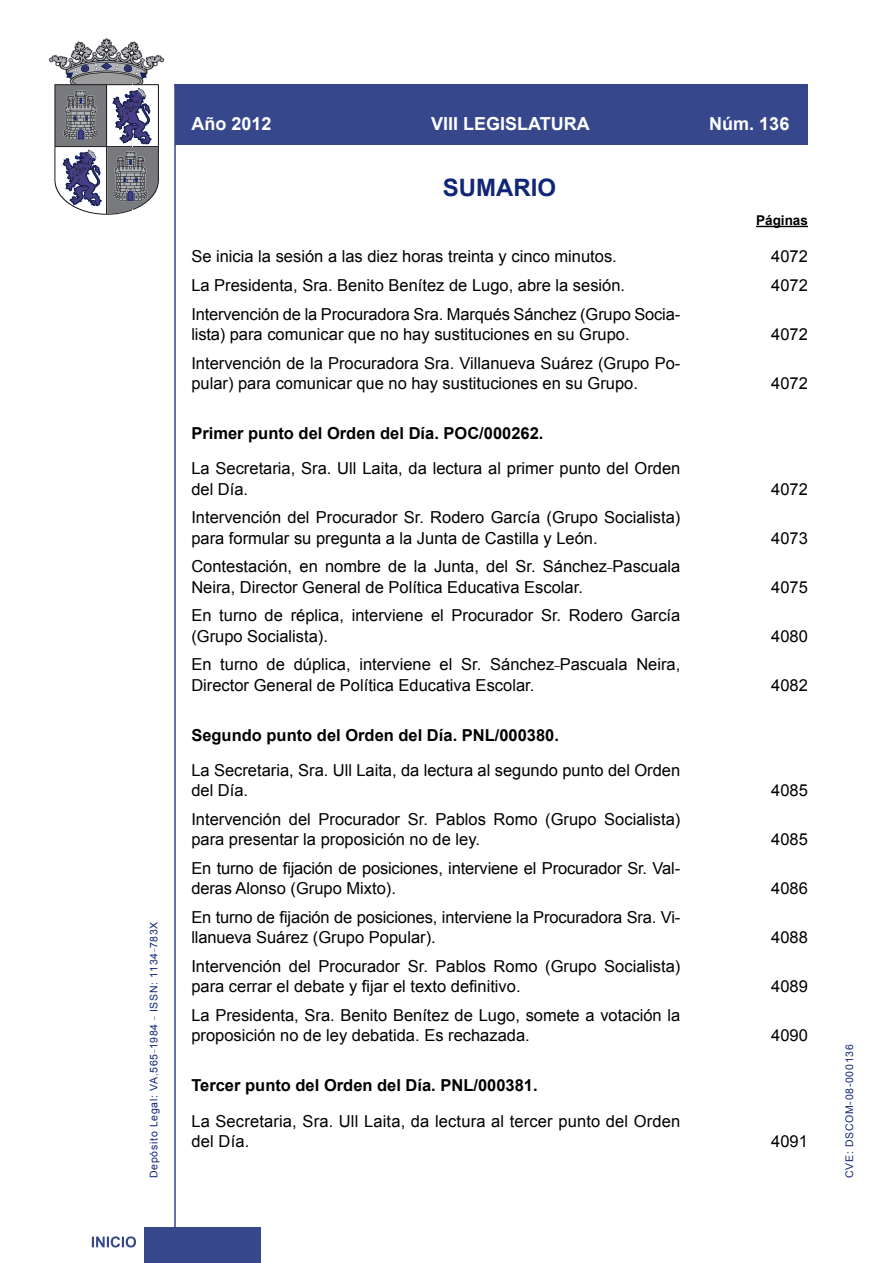
<style>
.page{position:relative;width:893px;height:1263px;background:#fff}
.page>*{position:absolute;margin:0;border:0;box-sizing:border-box;transform-origin:0 0}
.SumarioTitulo{font:700 24px "Arial";color:#122678}
.t1{font:700 18px "Arial";color:#fff}
.Sumario{font:16.5px/20.2px "Arial";color:#000}
.SumarioEpigrafe{font:700 16.5px "Arial";color:#000}
.Paginas{font:700 13.5px "Arial";color:#000}
.t2{font:10.5px "Arial";letter-spacing:.065em;color:#122678}
</style>
<div class="page">
<hr style="left:174px;top:84px;width:2px;height:1179px;background:#36478c">
<div style="left:144px;top:1227px;width:117px;height:36px;background:#36478c"></div>
<hr style="left:174px;top:84px;width:634px;height:1px;background:#36478c">
<svg style="left:92px;top:1236px;width:44px;height:11px"></svg>
<div style="left:175px;top:85px;width:633px;height:60px;background:#36478c"></div>
<svg style="left:49px;top:38px;width:115px;height:177px"></svg>
<hr style="left:756px;top:226px;width:52px;height:1px;background:#000">
<p class="t2" style="left:147px;top:1178px;width:258px;rotate:-90deg">Depósito Legal: VA.565<sup>_</sup>1984 <sup>_</sup> ISSN: 1134<sup>_</sup>783X</p>
<p class="t1" style="left:191px;top:112px;width:82px">Año 2012</p>
<p class="t1" style="left:431px;top:112px;width:160px">VIII LEGISLATURA</p>
<p class="t1" style="left:709px;top:112px;width:82px">Núm. 136</p>
<p class="SumarioTitulo" style="left:443px;top:172px;width:115px">SUMARIO</p>
<p class="Paginas" style="left:756px;top:211px;width:53px">Páginas</p>
<p class="Sumario" style="left:191px;top:247px;width:427px">Se inicia la sesión a las diez horas treinta y cinco minutos.</p>
<p class="Sumario" style="left:771px;top:247px;width:38px">4072</p>
<p class="Sumario" style="left:191px;top:275px;width:435px">La Presidenta, Sra. Benito Benítez de Lugo, abre la sesión.</p>
<p class="Sumario" style="left:771px;top:275px;width:38px">4072</p>
<p class="Sumario" style="left:191px;top:304px;width:489px">Intervención de la Procuradora Sra. Marqués Sánchez (Grupo Socia&shy;lista) para comunicar que no hay sustituciones en su Grupo.</p>
<p class="Sumario" style="left:771px;top:324px;width:38px">4072</p>
<p class="Sumario" style="left:191px;top:353px;width:489px">Intervención de la Procuradora Sra. Villanueva Suárez (Grupo Po&shy;pular) para comunicar que no hay sustituciones en su Grupo.</p>
<p class="SumarioEpigrafe" style="left:191px;top:422px;width:354px">Primer punto del Orden del Día. POC/000262.</p>
<p class="Sumario" style="left:191px;top:459px;width:490px">La Secretaria, Sra. Ull Laita, da lectura al primer punto del Orden del Día.</p>
<p class="Sumario" style="left:191px;top:508px;width:490px">Intervención del Procurador Sr. Rodero García (Grupo Socialista) para formular su pregunta a la Junta de Castilla y León.</p>
<p class="Sumario" style="left:191px;top:557px;width:490px">Contestación, en nombre de la Junta, del Sr. Sánchez<sup>_</sup>Pascuala<br>Neira, Director General de Política Educativa Escolar.</p>
<p class="Sumario" style="left:191px;top:606px;width:490px">En turno de réplica, interviene el Procurador Sr. Rodero García (Grupo Socialista).</p>
<p class="Sumario" style="left:191px;top:655px;width:490px">En turno de dúplica, interviene el Sr. Sánchez<sup>_</sup>Pascuala Neira,<br>Director General de Política Educativa Escolar.</p>
<p class="SumarioEpigrafe" style="left:191px;top:724px;width:369px">Segundo punto del Orden del Día. PNL/000380.</p>
<p class="Sumario" style="left:191px;top:760px;width:490px">La Secretaria, Sra. Ull Laita, da lectura al segundo punto del Orden del Día.</p>
<p class="Sumario" style="left:191px;top:809px;width:490px">Intervención del Procurador Sr. Pablos Romo (Grupo Socialista) para presentar la proposición no de ley.</p>
<p class="Sumario" style="left:191px;top:858px;width:490px">En turno de fijación de posiciones, interviene el Procurador Sr. Val&shy;deras Alonso (Grupo Mixto).</p>
<p class="Sumario" style="left:191px;top:907px;width:490px">En turno de fijación de posiciones, interviene la Procuradora Sra. Vi&shy;llanueva Suárez (Grupo Popular).</p>
<p class="Sumario" style="left:191px;top:956px;width:490px">Intervención del Procurador Sr. Pablos Romo (Grupo Socialista) para cerrar el debate y fijar el texto definitivo.</p>
<p class="Sumario" style="left:191px;top:1005px;width:490px">La Presidenta, Sra. Benito Benítez de Lugo, somete a votación la proposición no de ley debatida. Es rechazada.</p>
<p class="SumarioEpigrafe" style="left:191px;top:1074px;width:348px">Tercer punto del Orden del Día. PNL/000381.</p>
<p class="Sumario" style="left:191px;top:1111px;width:490px">La Secretaria, Sra. Ull Laita, da lectura al tercer punto del Orden del Día.</p>
<p class="Sumario" style="left:771px;top:373px;width:38px">4072</p>
<p class="Sumario" style="left:771px;top:479px;width:38px">4072</p>
<p class="Sumario" style="left:771px;top:528px;width:38px">4073</p>
<p class="Sumario" style="left:771px;top:577px;width:38px">4075</p>
<p class="Sumario" style="left:771px;top:626px;width:38px">4080</p>
<p class="Sumario" style="left:771px;top:675px;width:38px">4082</p>
<p class="Sumario" style="left:771px;top:780px;width:38px">4085</p>
<p class="Sumario" style="left:771px;top:829px;width:38px">4085</p>
<p class="Sumario" style="left:771px;top:878px;width:38px">4086</p>
<p class="Sumario" style="left:771px;top:927px;width:38px">4088</p>
<p class="Sumario" style="left:771px;top:976px;width:38px">4089</p>
<p class="Sumario" style="left:771px;top:1025px;width:38px">4090</p>
<p class="Sumario" style="left:771px;top:1131px;width:38px">4091</p>
<p class="t2" style="left:843px;top:1178px;width:135px;rotate:-90deg">CVE: DSCOM-08-000136</p>
</div>
